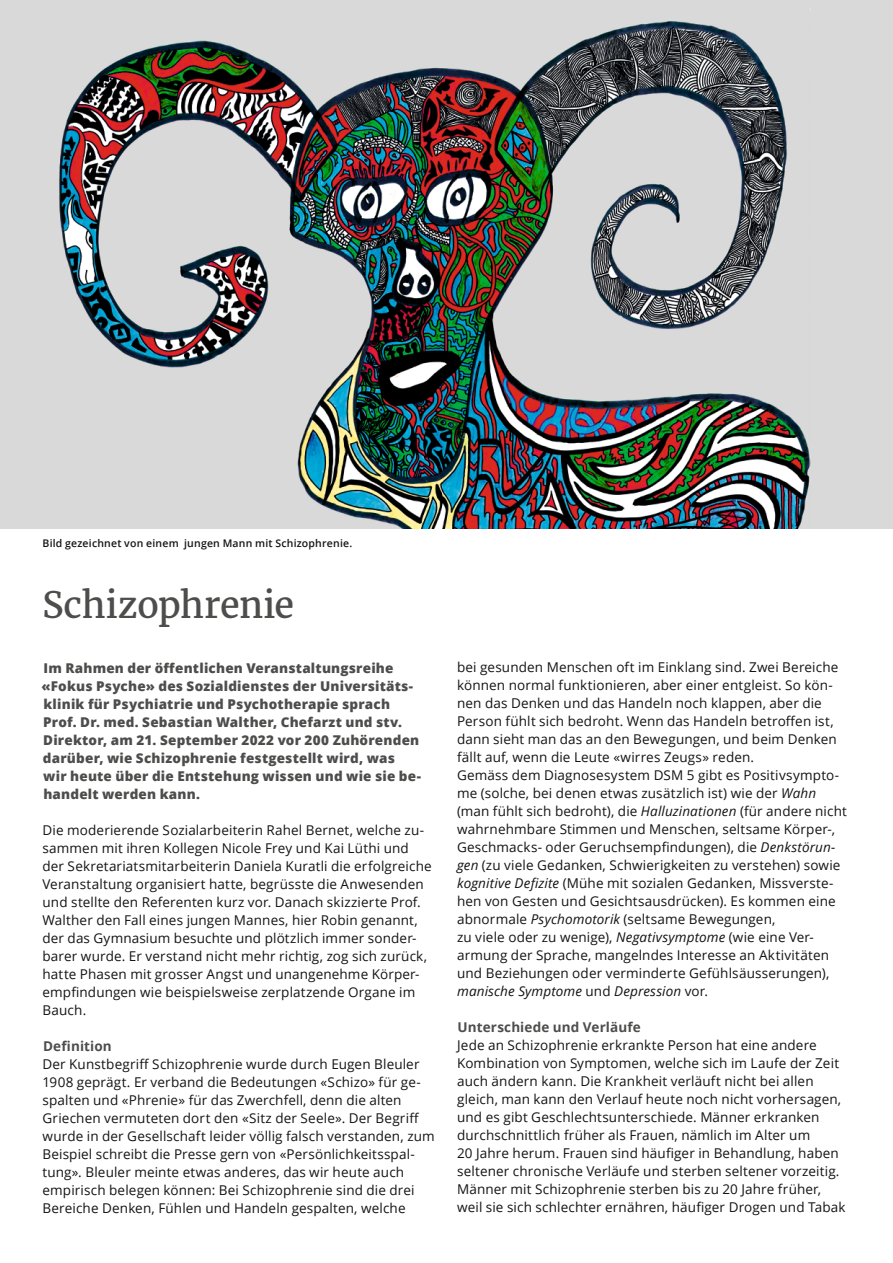
<style>
.page{position:relative;width:893px;height:1263px;background:#fff}
.page>*{position:absolute;margin:0;border:0;box-sizing:border-box;transform-origin:0 0}
.t1{font:36px "Merriweather";letter-spacing:-.01em;color:#4d4d4c}
.t2{font:13.5px/18px "Open Sans";letter-spacing:.01em;color:#131413}
.t3{font:800 13.5px/18px "Open Sans";letter-spacing:.015em;color:#4d4d4c}
.t4{font:700 13.5px "Open Sans";letter-spacing:.01em;color:#4d4d4c}
.t5{font:600 10.5px "Open Sans";letter-spacing:.02em;color:#131413}
.s1{font-style:italic}
</style>
<div class="page">
<div style="left:0;top:0;width:893px;height:529px;background:#d9d9d9"></div>
<img style="left:59px;top:21px;width:751px;height:508px">
<p class="t5" style="left:43px;top:536px;width:311px">Bild gezeichnet von einem jungen Mann mit Schizophrenie.</p>
<h1 class="t1" style="left:43px;top:583px;width:253px">Schizophrenie</h1>
<p class="t3" style="left:41px;top:658px;width:381px">Im Rahmen der öffentlichen Veranstaltungsreihe «Fokus Psyche» des Sozialdienstes der Universitäts&shy;klinik für Psychiatrie und Psychotherapie sprach Prof. Dr. med. Sebastian Walther, Chefarzt und stv.<br>Direktor, am 21. September 2022 vor 200 Zuhörenden darüber, wie Schizophrenie festgestellt wird, was<br>wir heute über die Entstehung wissen und wie sie be&shy;handelt werden kann.</p>
<p class="t2" style="left:43px;top:820px;width:391px">Die moderierende Sozialarbeiterin Rahel Bernet, welche zu&shy;sammen mit ihren Kollegen Nicole Frey und Kai Lüthi und der Sekretariatsmitarbeiterin Daniela Kuratli die erfolgreiche Veranstaltung organisiert hatte, begrüsste die Anwesenden und stellte den Referenten kurz vor. Danach skizzierte Prof.<br>Walther den Fall eines jungen Mannes, hier Robin genannt, der das Gymnasium besuchte und plötzlich immer sonder&shy;barer wurde. Er verstand nicht mehr richtig, zog sich zurück, hatte Phasen mit grosser Angst und unangenehme Körper&shy;empfindungen wie beispielsweise zerplatzende Organe im Bauch.</p>
<p class="t4" style="left:43px;top:1036px;width:70px">Definition</p>
<p class="t2" style="left:43px;top:1054px;width:394px">Der Kunstbegriff Schizophrenie wurde durch Eugen Bleuler 1908 geprägt. Er verband die Bedeutungen «Schizo» für ge&shy;spalten und «Phrenie» für das Zwerchfell, denn die alten Griechen vermuteten dort den «Sitz der Seele». Der Begriff wurde in der Gesellschaft leider völlig falsch verstanden, zum Beispiel schreibt die Presse gern von «Persönlichkeitsspal&shy;tung». Bleuler meinte etwas anderes, das wir heute auch empirisch belegen können: Bei Schizophrenie sind die drei Bereiche Denken, Fühlen und Handeln gespalten, welche</p>
<p class="t2" style="left:457px;top:658px;width:391px">bei gesunden Menschen oft im Einklang sind. Zwei Bereiche können normal funktionieren, aber einer entgleist. So kön&shy;nen das Denken und das Handeln noch klappen, aber die Person fühlt sich bedroht. Wenn das Handeln betroffen ist, dann sieht man das an den Bewegungen, und beim Denken fällt auf, wenn die Leute «wirres Zeugs» reden.<br>Gemäss dem Diagnosesystem DSM 5 gibt es Positivsympto&shy;me (solche, bei denen etwas zusätzlich ist) wie der <span class="s1">Wahn </span>(man fühlt sich bedroht), die <span class="s1">Halluzinationen</span> (für andere nicht wahrnehmbare Stimmen und Menschen, seltsame Körper-, Geschmacks- oder Geruchsempfindungen), die <span class="s1">Denkstörun&shy;gen</span> (zu viele Gedanken, Schwierigkeiten zu verstehen) sowie <span class="s1">kognitive Defizite</span> (Mühe mit sozialen Gedanken, Missverste&shy;hen von Gesten und Gesichtsausdrücken). Es kommen eine abnormale <span class="s1">Psychomotorik</span> (seltsame Bewegungen,<br>zu viele oder zu wenige), <span class="s1">Negativsymptome</span> (wie eine Ver&shy;armung der Sprache, mangelndes Interesse an Aktivitäten und Beziehungen oder verminderte Gefühlsäusserungen), <span class="s1">manische Symptome</span> und <span class="s1">Depression</span> vor.</p>
<p class="t4" style="left:458px;top:1018px;width:185px">Unterschiede und Verläufe</p>
<p class="t2" style="left:457px;top:1036px;width:390px">Jede an Schizophrenie erkrankte Person hat eine andere Kombination von Symptomen, welche sich im Laufe der Zeit auch ändern kann. Die Krankheit verläuft nicht bei allen gleich, man kann den Verlauf heute noch nicht vorhersagen, und es gibt Geschlechtsunterschiede. Männer erkranken durchschnittlich früher als Frauen, nämlich im Alter um<br>20 Jahre herum. Frauen sind häufiger in Behandlung, haben seltener chronische Verläufe und sterben seltener vorzeitig.<br>Männer mit Schizophrenie sterben bis zu 20 Jahre früher, weil sie sich schlechter ernähren, häufiger Drogen und Tabak</p>
</div>
